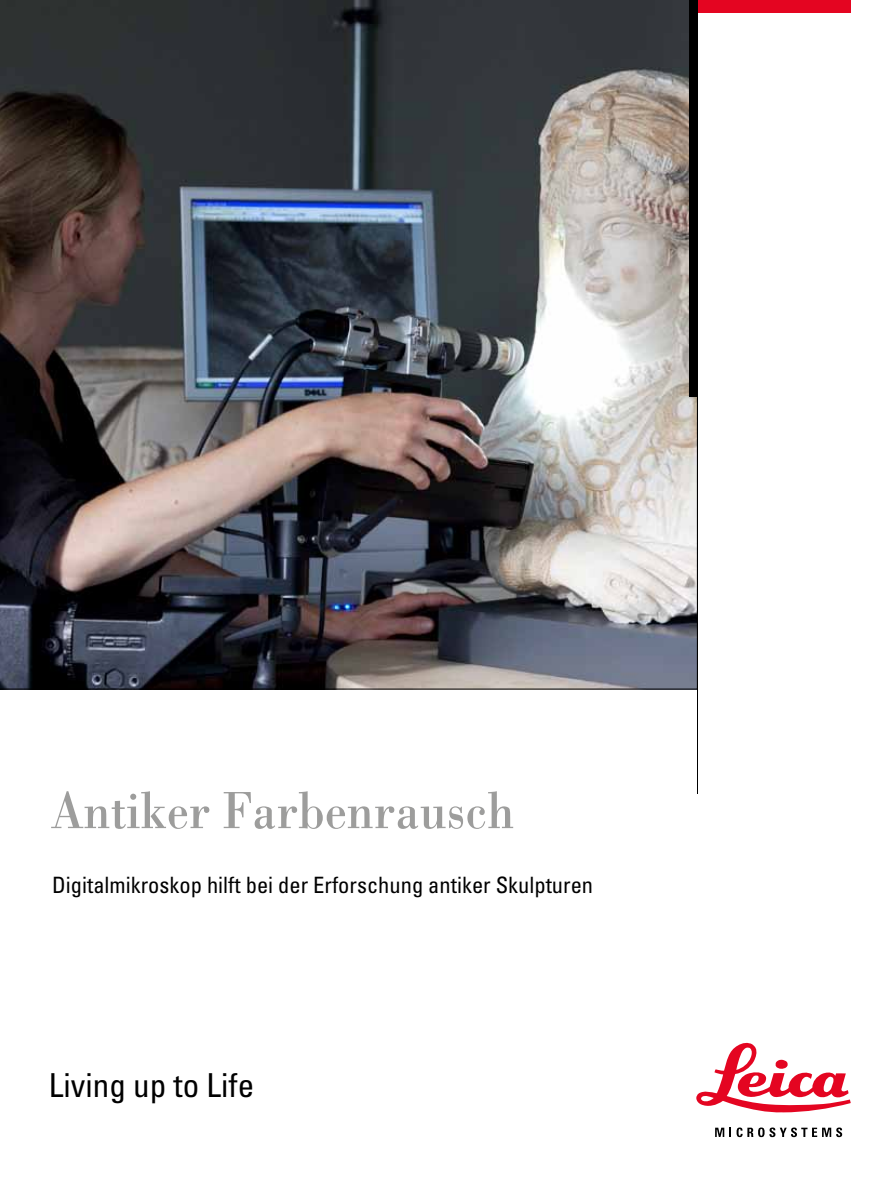
<style>
.page{position:relative;width:893px;height:1191px;background:#fff}
.page>*{position:absolute;margin:0;border:0;box-sizing:border-box;transform-origin:0 0}
.t1{font:54px "Leicana";color:#9d9d9c}
.t2{font:condensed 33px "Univers LT Std";color:#000}
.t3{font:condensed 22.5px "Univers LT Std";color:#000}
</style>
<div class="page">
<img style="left:0;top:0;width:697px;height:689px">
<div style="left:697px;top:0;width:153px;height:13px;background:#e40521"></div>
<div style="left:689px;top:0;width:8px;height:397px;background:#000"></div>
<hr style="left:697px;top:0;width:1px;height:793px;background:#000">
<svg style="left:696px;top:1042px;width:155px;height:70px"></svg>
<svg style="left:715px;top:1127px;width:16px;height:10px"></svg>
<svg style="left:737px;top:1127px;width:105px;height:10px"></svg>
<h1 class="t1" style="left:51px;top:777px;width:465px">Antiker Farbenrausch</h1>
<p class="t3" style="left:52px;top:870px;width:543px">Digitalmikroskop hilft bei der Erforschung antiker Skulpturen</p>
<h2 class="t2" style="left:49px;top:1064px;width:207px">Living up to Life</h2>
</div>
